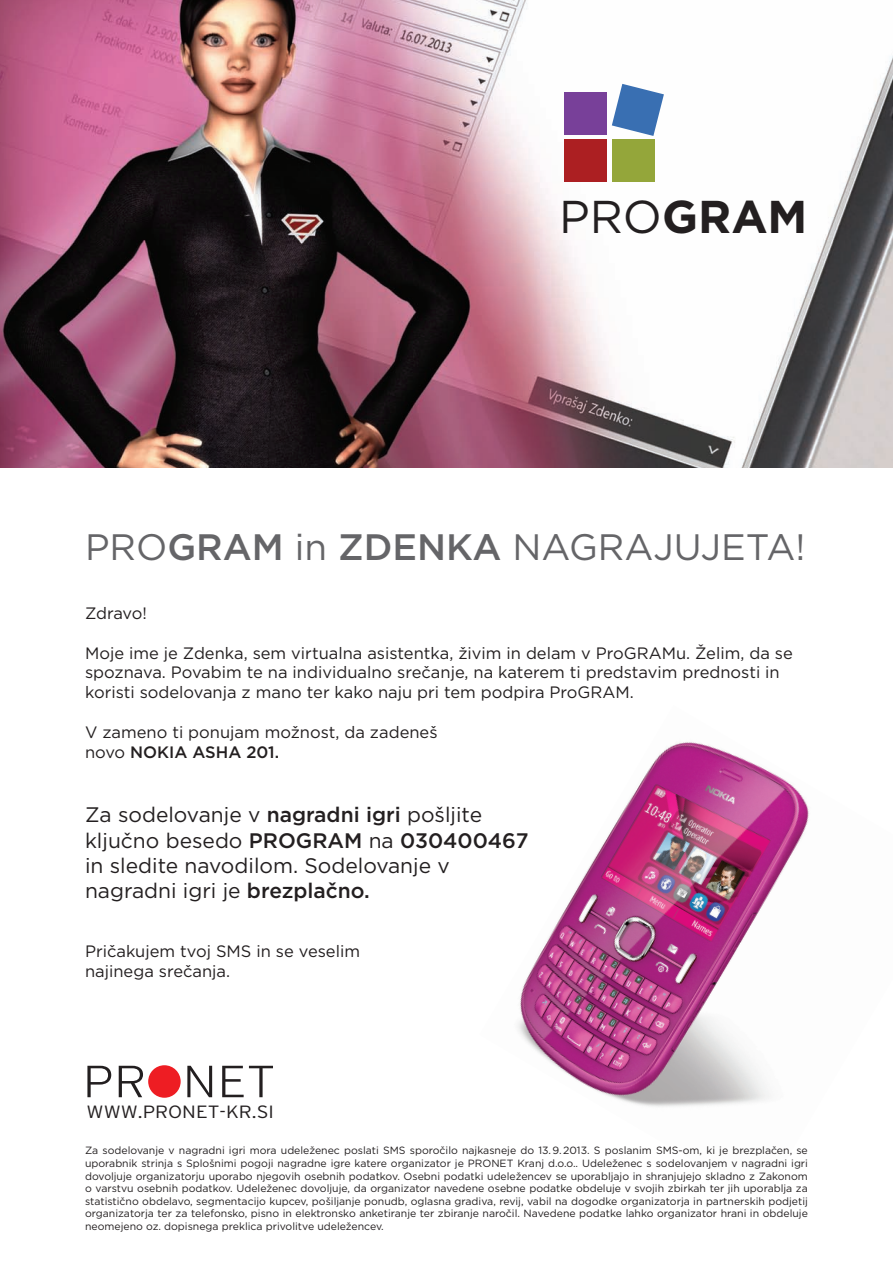
<style>
.page{position:relative;width:893px;height:1263px;background:#fff}
.page>*{position:absolute;margin:0;border:0;box-sizing:border-box;transform-origin:0 0}
.t1{font:700 45.9px "Gotham";color:#231f20}
.t2{font:36.75px "Gotham";color:#656568}
.t3{font:21px/25.2px "Gotham";color:#231f20}
.t4{font:300 17.7px "Interstate Plus";color:#231f20;scale:1.13 1}
.t5{font:16.5px/19.8px "Gotham";color:#231f20}
.t6{font:10.5px/12.6px "Gotham";color:#231f20;text-align:justify}
.s1{font-weight:400}
.s2{font-weight:500}
</style>
<div class="page">
<img style="left:517px;top:742px;width:292px;height:365px">
<img style="left:0;top:0;width:893px;height:468px">
<div style="left:564px;top:139px;width:43px;height:43px;background:#ac1f22"></div>
<div style="left:612px;top:139px;width:43px;height:43px;background:#94a63a"></div>
<svg style="left:612px;top:84px;width:52px;height:52px"></svg>
<div style="left:564px;top:92px;width:43px;height:43px;background:#784099"></div>
<svg style="left:87px;top:1066px;width:24px;height:31px"></svg>
<svg style="left:119px;top:1066px;width:24px;height:31px"></svg>
<svg style="left:187px;top:1066px;width:25px;height:31px"></svg>
<svg style="left:222px;top:1066px;width:51px;height:31px"></svg>
<div style="left:148px;top:1065px;width:33px;height:33px;background:#ee1d23;border-radius:50%"></div>
<h1 class="t1" style="left:559px;top:187px;width:250px"><span class="s1">PRO</span>GRAM</h1>
<h2 class="t2" style="left:85px;top:523px;width:722px">PRO<span class="s2">GRAM</span> in <span class="s2">ZDENKA</span> NAGRAJUJETA!</h2>
<h3 class="t5" style="left:85px;top:603px;width:63px">Zdravo!</h3>
<h3 class="t5" style="left:85px;top:642px;width:709px">Moje ime je Zdenka, sem virtualna asistentka, živim in delam v ProGRAMu. Želim, da se spoznava. Povabim te na individualno srečanje, na katerem ti predstavim prednosti in koristi sodelovanja z mano ter kako naju pri tem podpira ProGRAM.</h3>
<h3 class="t5" style="left:85px;top:722px;width:354px">V zameno ti ponujam možnost, da zadeneš novo <span class="s2">NOKIA ASHA 201.</span></h3>
<h3 class="t3" style="left:85px;top:802px;width:445px">Za sodelovanje v <span class="s2">nagradni igri</span> pošljite ključno besedo <span class="s2">PROGRAM</span> na <span class="s2">030400467 </span>in sledite navodilom. Sodelovanje v nagradni igri je <span class="s2">brezplačno.</span></h3>
<h3 class="t5" style="left:85px;top:941px;width:277px">Pričakujem tvoj SMS in se veselim najinega srečanja.</h3>
<h3 class="t4" style="left:87px;top:1101px;width:167px">WWW.PRONET-KR.SI</h3>
<p class="t6" style="left:85px;top:1144px;width:724px">Za sodelovanje v nagradni igri mora udeleženec poslati SMS sporočilo najkasneje do 13. 9. 2013. S poslanim SMS-om, ki je brezplačen, se uporabnik strinja s Splošnimi pogoji nagradne igre katere organizator je PRONET Kranj d.o.o.. Udeleženec s sodelovanjem v nagradni igri dovoljuje organizatorju uporabo njegovih osebnih podatkov. Osebni podatki udeležencev se uporabljajo in shranjujejo skladno z Zakonom o varstvu osebnih podatkov. Udeleženec dovoljuje, da organizator navedene osebne podatke obdeluje v svojih zbirkah ter jih uporablja za statistično obdelavo, segmentacijo kupcev, pošiljanje ponudb, oglasna gradiva, revij, vabil na dogodke organizatorja in partnerskih podjetij organizatorja ter za telefonsko, pisno in elektronsko anketiranje ter zbiranje naročil. Navedene podatke lahko organizator hrani in obdeluje neomejeno oz. dopisnega preklica privolitve udeležencev.</p>
</div>
